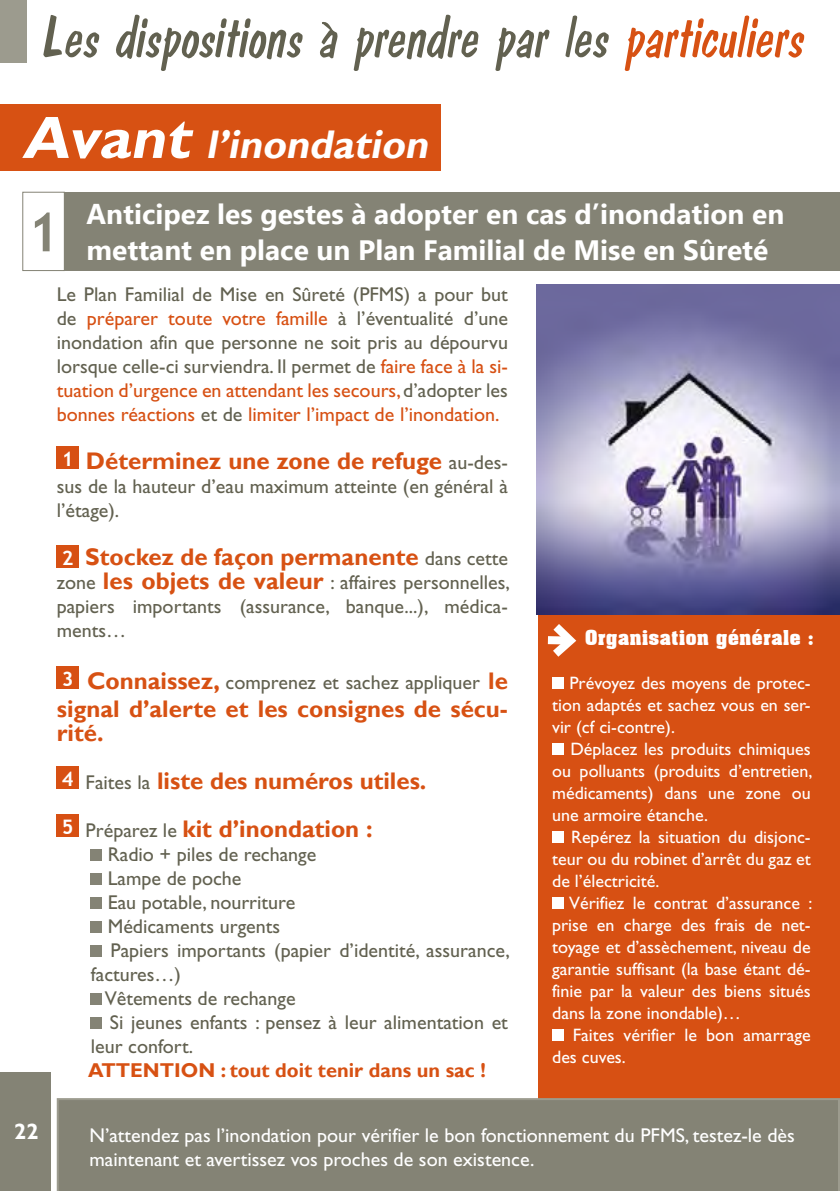
<style>
.page{position:relative;width:840px;height:1191px;background:#fff}
.page>*{position:absolute;margin:0;border:0;box-sizing:border-box;transform-origin:0 0}
.t1{font:italic 60px "Banga S Si";color:#626150}
.t2{font:700 54px "Trebuchet MS";color:#848375}
.t3{font:italic 700 40px "Gill Sans";color:#fff}
.t4{font:700 28px/36px "Ebrima";color:#fff}
.t5{font:700 24px/24px "Gill Sans";color:#d75113}
.t6{font:700 22px "Gill Sans";color:#fff}
.t7{font:20px/24px "Gill Sans";color:#626150;text-align:justify}
.t8{font:20px/24px "Gill Sans";color:#fff}
.t9{font:700 20px "Gill Sans";color:#d75113}
.t10{font:700 20px "Aachen BT";color:#fff}
.t11{font:18px/22px "Gill Sans";color:#fff;text-align:justify}
.s1{color:#d75113}
.s2{font-size:60px}
.s3{color:#d75013}
.s4{font-family:"Trebuchet MS";font-size:20px;color:#fff}
.s5{font-weight:400;font-size:20px;color:#626150}
.s6{font-weight:700;font-size:24px;color:#d75113}
.s7{font-family:"Trebuchet MS";font-weight:700;color:#fff}
</style>
<div class="page">
<div style="left:0;top:1073px;width:51px;height:118px;background:#848375"></div>
<div style="left:0;top:0;width:26px;height:62px;background:#9c9b8e"></div>
<div style="left:537px;top:600px;width:302px;height:499px;background:#d75013"></div>
<div style="left:552px;top:677px;width:11px;height:12px;background:#fff"></div>
<div style="left:552px;top:743px;width:11px;height:12px;background:#fff"></div>
<div style="left:552px;top:831px;width:11px;height:12px;background:#fff"></div>
<div style="left:552px;top:897px;width:11px;height:12px;background:#fff"></div>
<div style="left:552px;top:1029px;width:11px;height:12px;background:#fff"></div>
<div style="left:57px;top:1098px;width:782px;height:93px;background:#848375"></div>
<img style="left:536px;top:284px;width:303px;height:330px">
<svg style="left:322px;top:22px;width:12px;height:12px"></svg>
<div style="left:0;top:104px;width:440px;height:67px;background:#d75113"></div>
<div style="left:57px;top:446px;width:22px;height:23px;background:#d75013"></div>
<div style="left:57px;top:545px;width:22px;height:22px;background:#d75013"></div>
<div style="left:57px;top:666px;width:22px;height:23px;background:#d75013"></div>
<div style="left:57px;top:766px;width:22px;height:23px;background:#d75013"></div>
<div style="left:57px;top:814px;width:22px;height:23px;background:#d75013"></div>
<div style="left:91px;top:849px;width:11px;height:12px;background:#848375"></div>
<div style="left:91px;top:873px;width:11px;height:12px;background:#848375"></div>
<div style="left:91px;top:897px;width:11px;height:12px;background:#848375"></div>
<div style="left:91px;top:921px;width:11px;height:12px;background:#848375"></div>
<div style="left:91px;top:945px;width:11px;height:12px;background:#848375"></div>
<div style="left:91px;top:993px;width:11px;height:12px;background:#848375"></div>
<div style="left:91px;top:1017px;width:11px;height:12px;background:#848375"></div>
<div style="left:23px;top:192px;width:42px;height:79px;border:1px solid #848375"></div>
<div style="left:65px;top:192px;width:774px;height:79px;background:#848375"></div>
<svg style="left:547px;top:624px;width:30px;height:33px"></svg>
<h1 class="t1" style="left:41px;top:9px;width:774px">Les dispositions a prendre par les <span class="s1">particuliers</span></h1>
<h3 class="t3" style="left:22px;top:120px;width:416px"><span class="s2">Avant</span> l’inondation</h3>
<h2 class="t2" style="left:28px;top:198px;width:33px">1</h2>
<h3 class="t4" style="left:87px;top:197px;width:698px">Anticipez les gestes à adopter en cas d’inondation en mettant en place un Plan Familial de Mise en Sûreté</h3>
<p class="t6" style="left:14px;top:1118px;width:26px">22</p>
<p class="t7" style="left:57px;top:282px;width:452px">Le Plan Familial de Mise en Sûreté (PFMS) a pour but de <span class="s3">préparer toute votre famille</span> à l’éventualité d’une inondation afin que personne ne soit pris au dépourvu lorsque celle-ci surviendra. Il permet de <span class="s3">faire face à la si&shy;tuation d’urgence en attendant les secours,</span> d’adopter les <span class="s3">bonnes réactions</span> et de <span class="s3">limiter l’impact de l’inondation.</span></p>
<p class="t5" style="left:62px;top:449px;width:447px"><span class="s4">1</span> Déterminez une zone de refuge <span class="s5">au-des-</span></p>
<p class="t7" style="left:57px;top:474px;width:452px">sus de la hauteur d’eau maximum atteinte (en général à l’étage).</p>
<p class="t5" style="left:62px;top:545px;width:447px"><span class="s4">2</span> Stockez de façon permanente <span class="s5">dans cette</span></p>
<p class="t7" style="left:57px;top:570px;width:454px">zone <span class="s6">les objets de valeur</span> : affaires personnelles, papiers importants (assurance, banque...), médica&shy;ments…</p>
<p class="t7" style="left:62px;top:670px;width:447px"><span class="s7">3</span> <span class="s6">Connaissez,</span> comprenez et sachez appliquer <span class="s6">le</span></p>
<p class="t5" style="left:57px;top:697px;width:452px">signal d’alerte et les consignes de sécu&shy;rité.</p>
<p class="t5" style="left:62px;top:757px;width:366px;line-height:48px"><span class="s4">4</span> <span class="s5">Faites la</span> liste des numéros utiles.<br><span class="s4">5</span> <span class="s5">Préparez le</span> kit d’inondation :</p>
<p class="t7" style="left:108px;top:842px;width:210px">Radio + piles de rechange</p>
<p class="t7" style="left:108px;top:866px;width:135px">Lampe de poche</p>
<p class="t7" style="left:108px;top:890px;width:189px">Eau potable, nourriture</p>
<p class="t7" style="left:108px;top:914px;width:174px">Médicaments urgents</p>
<p class="t7" style="left:110px;top:938px;width:400px">Papiers importants (papier d’identité, assurance,</p>
<p class="t7" style="left:91px;top:962px;width:92px">factures…)</p>
<p class="t7" style="left:105px;top:986px;width:192px">Vêtements de rechange</p>
<p class="t7" style="left:110px;top:1010px;width:399px">Si jeunes enfants : pensez à leur alimentation et</p>
<p class="t7" style="left:91px;top:1034px;width:104px">leur confort.</p>
<p class="t9" style="left:88px;top:1058px;width:399px">ATTENTION : tout doit tenir dans un sac !</p>
<p class="t10" style="left:584px;top:625px;width:231px">Organisation générale :</p>
<p class="t11" style="left:552px;top:672px;width:260px;text-indent:17px">Prévoyez des moyens de protec&shy;tion adaptés et sachez vous en ser&shy;vir (cf ci-contre).</p>
<p class="t11" style="left:552px;top:738px;width:262px;text-indent:18px">Déplacez les produits chimiques ou polluants (produits d’entretien, médicaments) dans une zone ou une armoire étanche.</p>
<p class="t11" style="left:552px;top:826px;width:260px;text-indent:19px">Repérez la situation du disjonc&shy;teur ou du robinet d’arrêt du gaz et de l’électricité.</p>
<p class="t11" style="left:552px;top:892px;width:262px;text-indent:17px">Vérifiez le contrat d’assurance : prise en charge des frais de net&shy;toyage et d’assèchement, niveau de garantie suffisant (la base étant dé&shy;finie par la valeur des biens situés dans la zone inondable)…</p>
<p class="t11" style="left:552px;top:1024px;width:260px;text-indent:21px">Faites vérifier le bon amarrage des cuves.</p>
<p class="t8" style="left:89px;top:1123px;width:706px">N’attendez pas l’inondation pour vérifier le bon fonctionnement du PFMS, testez-le dès maintenant et avertissez vos proches de son existence.</p>
</div>
